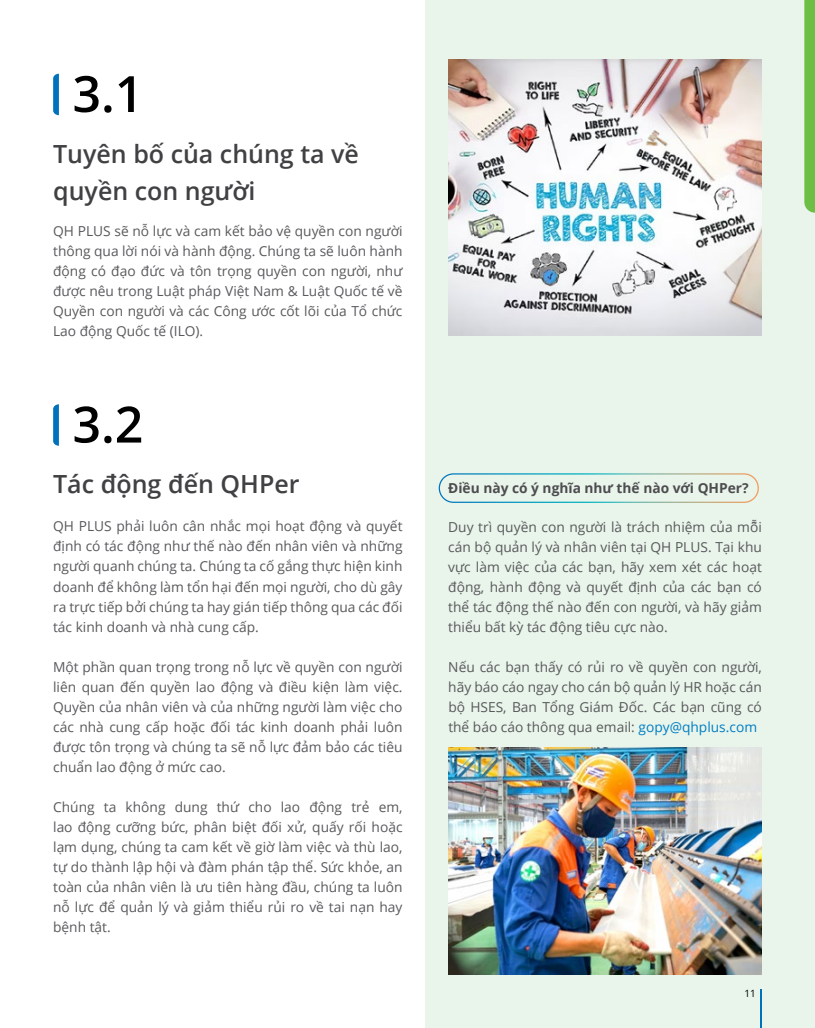
<style>
.page{position:relative;width:815px;height:1028px;background:#fff}
.page>*{position:absolute;margin:0;border:0;box-sizing:border-box;transform-origin:0 0}
.t1{font:600 50px "Open Sans";color:#000}
.t2{font:600 25px/37.5px "Open Sans";color:#414042}
.t3{font:13.75px/20px "Open Sans";color:#58595b;text-align:justify}
.t4{font:700 13.75px "Open Sans";color:#4d4d4f}
.t5{font:10px "Open Sans";color:#000}
.s1{color:#007ec3}
</style>
<div class="page">
<div style="left:425px;top:0;width:390px;height:1028px;background:#e9f4eb"></div>
<svg style="left:804px;top:0;width:11px;height:213px;background:#71c04c"></svg>
<hr style="left:760px;top:989px;width:1px;height:39px;background:#0072bc">
<img style="left:448px;top:59px;width:314px;height:277px">
<img style="left:448px;top:748px;width:314px;height:226px">
<svg style="left:53px;top:74px;width:6px;height:41px"></svg>
<svg style="left:53px;top:404px;width:6px;height:42px"></svg>
<img style="left:439px;top:473px;width:320px;height:30px">
<h1 class="t1" style="left:72px;top:60px;width:72px">3.1</h1>
<h2 class="t2" style="left:53px;top:134px;width:307px">Tuyên bố của chúng ta về quyền con người</h2>
<p class="t3" style="left:53px;top:220px;width:351px">QH PLUS sẽ nỗ lực và cam kết bảo vệ quyền con người thông qua lời nói và hành động. Chúng ta sẽ luôn hành động có đạo đức và tôn trọng quyền con người, như được nêu trong Luật pháp Việt Nam &amp; Luật Quốc tế về Quyền con người và các Công ước cốt lõi của Tổ chức Lao động Quốc tế (ILO).</p>
<h1 class="t1" style="left:72px;top:390px;width:72px">3.2</h1>
<h2 class="t2" style="left:53px;top:465px;width:248px">Tác động đến QHPer</h2>
<p class="t3" style="left:53px;top:516px;width:351px">QH PLUS phải luôn cân nhắc mọi hoạt động và quyết định có tác động như thế nào đến nhân viên và những người quanh chúng ta. Chúng ta cố gắng thực hiện kinh doanh để không làm tổn hại đến mọi người, cho dù gây ra trực tiếp bởi chúng ta hay gián tiếp thông qua các đối tác kinh doanh và nhà cung cấp.</p>
<p class="t3" style="left:53px;top:656px;width:351px">Một phần quan trọng trong nỗ lực về quyền con người liên quan đến quyền lao động và điều kiện làm việc.<br>Quyền của nhân viên và của những người làm việc cho các nhà cung cấp hoặc đối tác kinh doanh phải luôn được tôn trọng và chúng ta sẽ nỗ lực đảm bảo các tiêu chuẩn lao động ở mức cao.</p>
<p class="t3" style="left:53px;top:796px;width:351px">Chúng ta không dung thứ cho lao động trẻ em, lao động cưỡng bức, phân biệt đối xử, quấy rối hoặc lạm dụng, chúng ta cam kết về giờ làm việc và thù lao, tự do thành lập hội và đàm phán tập thể. Sức khỏe, an toàn của nhân viên là ưu tiên hàng đầu, chúng ta luôn nỗ lực để quản lý và giảm thiểu rủi ro về tai nạn hay bệnh tật.</p>
<p class="t4" style="left:448px;top:478px;width:302px">Điều này có ý nghĩa như thế nào với QHPer?</p>
<p class="t3" style="left:448px;top:516px;width:318px;text-align:left">Duy trì quyền con người là trách nhiệm của mỗ̃i cán bộ quản lý và nhân viên tại QH PLUS. Tại khu vực làm việc của các bạn, hãy xem xét các hoạt động, hành động và quyết định của các bạn có thể tác động thế nào đến con người, và hãy giảm thiểu bất kỳ tác động tiêu cực nào.</p>
<p class="t3" style="left:448px;top:656px;width:315px">Nếu các bạn thấy có rủi ro về quyền con người, hãy báo cáo ngay cho cán bộ quản lý HR hoặc cán bộ HSES, Ban Tổng Giám Đốc. Các bạn cũng có thể báo cáo thông qua email: <span class="s1">gopy@qhplus.com</span></p>
<p class="t5" style="left:744px;top:986px;width:13px">11</p>
</div>
